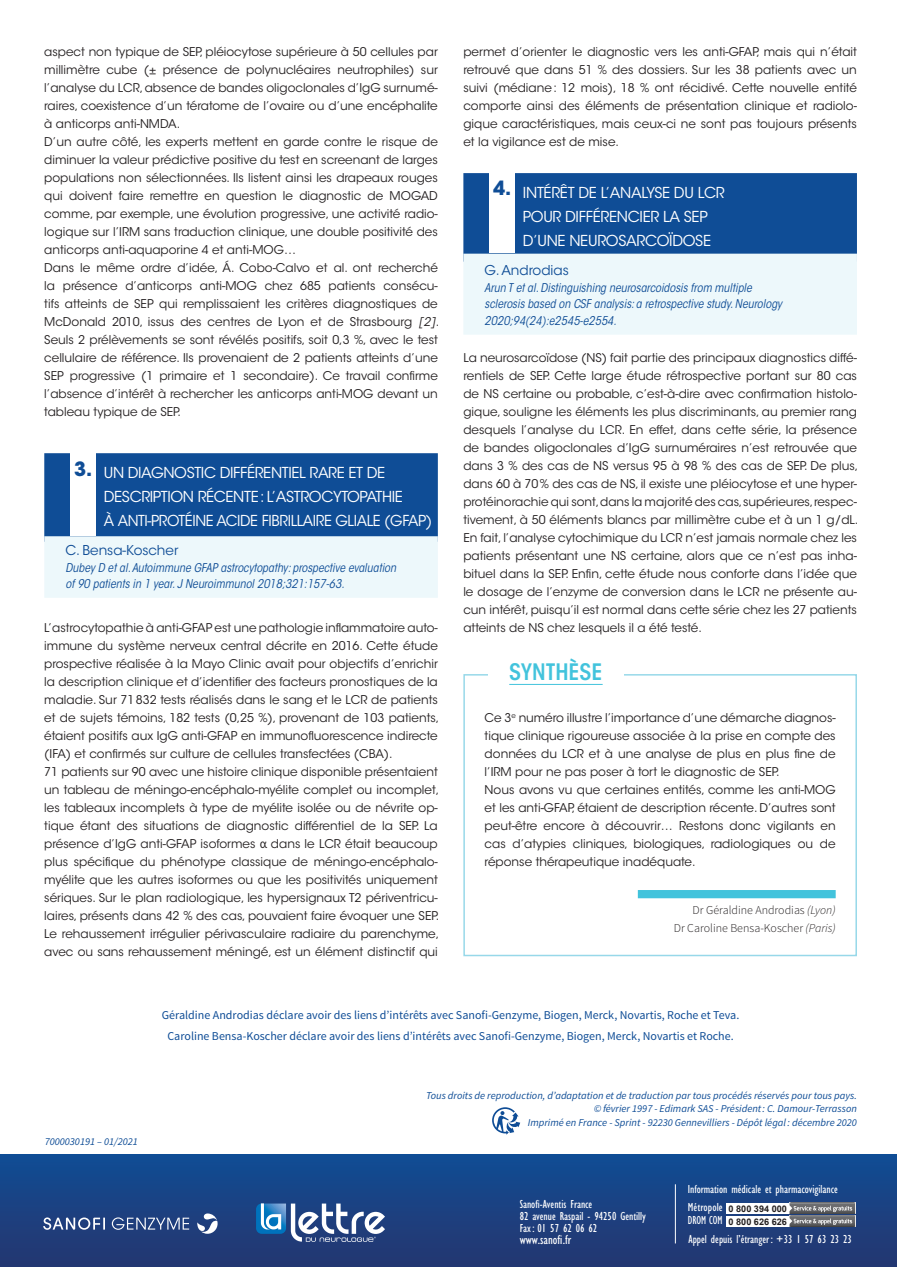
<style>
.page{position:relative;width:897px;height:1267px;background:#fff}
.page>*{position:absolute;margin:0;border:0;box-sizing:border-box;transform-origin:0 0}
.t1{font:600 condensed 22.5px "ITC Avant Garde Std";color:#42c3dc}
.t2{font:700 19.5px "ITC Avant Garde Std";color:#0f4d96}
.Inter_1{font:15px/24px "ITC Avant Garde Std";letter-spacing:-.025em;color:#fff}
.Auteurs{font:13.5px "ITC Avant Garde Std";color:#0f4d96}
.t3{font:condensed 13.5px "Gill Sans Std";color:#fff}
.Texte_courant{font:12px/18px "ITC Avant Garde Std";color:#231f20;text-align:justify}
.Références_bibliogra{font:italic condensed 12px/16.5px "ITC Avant Garde Std";color:#0f4d96}
.Liens_d_intérêts{font:12px "Source Sans Pro";color:#0f4d96}
.t4{font:condensed 12px/12px "Gill Sans Std";color:#fff}
.Signature_edito{font:300 12px/18px "Source Sans Pro";color:#231f20;text-align:right}
.t5{font:italic 10.5px/13.5px "Source Sans Pro";color:#0f4d96;text-align:right}
.t6{font:700 9.15px/12.8px "Arial";color:#231f20}
.s1{font-style:italic}
.s2{font-family:"Bliss Pro";font-weight:300;font-size:13.5px}
</style>
<div class="page">
<div style="left:0;top:1154px;width:896px;height:112px;background:linear-gradient(to bottom,#104c94,#263770)"></div>
<svg style="left:43px;top:1217px;width:62px;height:12px"></svg>
<svg style="left:112px;top:1217px;width:77px;height:12px"></svg>
<svg style="left:197px;top:1213px;width:20px;height:20px"></svg>
<svg style="left:256px;top:1203px;width:129px;height:38px"></svg>
<svg style="left:492px;top:1107px;width:28px;height:27px"></svg>
<hr style="left:675px;top:1184px;width:1px;height:59px;background:#fff">
<div style="left:725px;top:1202px;width:130px;height:11px;background:#fff"></div>
<div style="left:725px;top:1215px;width:130px;height:11px;background:#fff"></div>
<svg style="left:789px;top:1202px;width:66px;height:24px;background:#7b7d82"></svg>
<div style="left:463px;top:674px;width:393px;height:282px;border:2px solid #97d8e9"></div>
<div style="left:637px;top:890px;width:198px;height:8px;background:#42c3dc"></div>
<div style="left:488px;top:663px;width:136px;height:38px;background:#fff"></div>
<hr style="left:509px;top:684px;width:93px;height:1px;background:#42c3dc">
<div style="left:44px;top:453px;width:394px;height:88px;background:#0f4d96"></div>
<div style="left:44px;top:536px;width:394px;height:61px;background:#edf8fb"></div>
<div style="left:70px;top:453px;width:25px;height:83px;background:#fff"></div>
<div style="left:463px;top:173px;width:393px;height:89px;background:#0f4d96"></div>
<div style="left:463px;top:254px;width:393px;height:81px;background:#edf8fb"></div>
<div style="left:489px;top:172px;width:25px;height:80px;background:#fff"></div>
<p class="Texte_courant" style="left:44px;top:43px;width:395px">aspect non typique de SEP, pléiocytose supérieure à 50 cellules par millimètre cube (± présence de polynucléaires neutrophiles) sur l’analyse du LCR, absence de bandes oligoclonales d’IgG surnumé&shy;raires, coexistence d’un tératome de l’ovaire ou d’une encéphalite à anticorps anti-NMDA.</p>
<p class="Texte_courant" style="left:44px;top:133px;width:395px">D’un autre côté, les experts mettent en garde contre le risque de diminuer la valeur prédictive positive du test en screenant de larges populations non sélectionnées. Ils listent ainsi les drapeaux rouges qui doivent faire remettre en question le diagnostic de MOGAD comme, par exemple, une évolution progressive, une activité radio&shy;logique sur l’IRM sans traduction clinique, une double positivité des anticorps anti-aquaporine 4 et anti-MOG…</p>
<p class="Texte_courant" style="left:44px;top:259px;width:396px">Dans le même ordre d’idée, Á. Cobo-Calvo et al. ont recherché la présence d’anticorps anti-MOG chez 685 patients consécu&shy;tifs atteints de SEP qui remplissaient les critères diagnostiques de McDonald 2010, issus des centres de Lyon et de Strasbourg <span class="s1">[2]</span>.<br>Seuls 2 prélèvements se sont révélés positifs, soit 0,3 %, avec le test cellulaire de référence. Ils provenaient de 2 patients atteints d’une SEP progressive (1 primaire et 1 secondaire). Ce travail confirme l’absence d’intérêt à rechercher les anticorps anti-MOG devant un tableau typique de SEP.</p>
<p class="t2" style="left:74px;top:456px;width:20px">3.</p>
<p class="Inter_1" style="left:104px;top:460px;width:330px">UN DIAGNOSTIC DIFFÉRENTIEL RARE ET DE<br>DESCRIPTION RÉCENTE: L’ASTROCYTOPATHIE<br>À ANTI-PROTÉINE ACIDE FIBRILLAIRE GLIALE (GFAP)</p>
<p class="Auteurs" style="left:66px;top:542px;width:114px">C. Bensa-Koscher</p>
<p class="Références_bibliogra" style="left:66px;top:559px;width:332px">Dubey D et al. Autoimmune GFAP astrocytopathy: prospective evaluation of 90 patients in 1 year. J Neuroimmunol 2018;321:157-63.</p>
<p class="Texte_courant" style="left:44px;top:619px;width:396px;text-align:left">L’astrocytopathie à anti-GFAP est une pathologie inflammatoire auto&shy;immune du système nerveux central décrite en 2016. Cette étude prospective réalisée à la Mayo Clinic avait pour objectifs d’enrichir la description clinique et d’identifier des facteurs pronostiques de la maladie. Sur 71832 tests réalisés dans le sang et le LCR de patients et de sujets témoins, 182 tests (0,25 %), provenant de 103 patients, étaient positifs aux IgG anti-GFAP en immunofluorescence indirecte (IFA) et confirmés sur culture de cellules transfectées (CBA).</p>
<p class="Texte_courant" style="left:44px;top:763px;width:396px;text-align:left">71 patients sur 90 avec une histoire clinique disponible présentaient un tableau de méningo-encéphalo-myélite complet ou incomplet, les tableaux incomplets à type de myélite isolée ou de névrite op&shy;tique étant des situations de diagnostic différentiel de la SEP. La présence d’IgG anti-GFAP isoformes <span class="s2">α</span> dans le LCR était beaucoup plus spécifique du phénotype classique de méningo-encéphalo&shy;myélite que les autres isoformes ou que les positivités uniquement sériques. Sur le plan radiologique, les hypersignaux T2 périventricu&shy;laires, présents dans 42 % des cas, pouvaient faire évoquer une SEP.<br>Le rehaussement irrégulier périvasculaire radiaire du parenchyme, avec ou sans rehaussement méningé, est un élément distinctif qui</p>
<p class="Texte_courant" style="left:463px;top:43px;width:395px">permet d’orienter le diagnostic vers les anti-GFAP, mais qui n’était retrouvé que dans 51 % des dossiers. Sur les 38 patients avec un suivi (médiane: 12 mois), 18 % ont récidivé. Cette nouvelle entité comporte ainsi des éléments de présentation clinique et radiolo&shy;gique caractéristiques, mais ceux-ci ne sont pas toujours présents et la vigilance est de mise.</p>
<p class="t2" style="left:493px;top:176px;width:20px">4.</p>
<p class="Inter_1" style="left:523px;top:181px;width:203px">INTÉRÊT DE L’ANALYSE DU LCR<br>POUR DIFFÉRENCIER LA SEP<br>D’UNE NEUROSARCOÏDOSE</p>
<p class="Auteurs" style="left:484px;top:262px;width:86px">G. Androdias</p>
<p class="Références_bibliogra" style="left:484px;top:279px;width:299px">Arun T et al. Distinguishing neurosarcoidosis from multiple sclerosis based on CSF analysis: a retrospective study. Neurology<br>2020;94(24):e2545-e2554.</p>
<p class="Texte_courant" style="left:463px;top:349px;width:396px">La neurosarcoïdose (NS) fait partie des principaux diagnostics diffé&shy;rentiels de SEP. Cette large étude rétrospective portant sur 80 cas de NS certaine ou probable, c’est-à-dire avec confirmation histolo&shy;gique, souligne les éléments les plus discriminants, au premier rang desquels l’analyse du LCR. En effet, dans cette série, la présence de bandes oligoclonales d’IgG surnuméraires n’est retrouvée que dans 3 % des cas de NS versus 95 à 98 % des cas de SEP. De plus, dans 60 à 70% des cas de NS, il existe une pléiocytose et une hyper&shy;protéinorachie qui sont,dans la majorité des cas,supérieures,respec&shy;tivement, à 50 éléments blancs par millimètre cube et à un 1 g/dL.<br>En fait, l’analyse cytochimique du LCR n’est jamais normale chez les patients présentant une NS certaine, alors que ce n’est pas inha&shy;bituel dans la SEP. Enfin, cette étude nous conforte dans l’idée que le dosage de l’enzyme de conversion dans le LCR ne présente au&shy;cun intérêt, puisqu’il est normal dans cette série chez les 27 patients atteints de NS chez lesquels il a été testé.</p>
<p class="t1" style="left:509px;top:657px;width:95px">SYNTHÈSE</p>
<p class="Texte_courant" style="left:484px;top:709px;width:352px">Ce 3<sup>e</sup> numéro illustre l’importance d’une démarche diagnos&shy;tique clinique rigoureuse associée à la prise en compte des données du LCR et à une analyse de plus en plus fine de l’IRM pour ne pas poser à tort le diagnostic de SEP.</p>
<p class="Texte_courant" style="left:484px;top:781px;width:352px">Nous avons vu que certaines entités, comme les anti-MOG et les anti-GFAP, étaient de description récente. D’autres sont peut-être encore à découvrir… Restons donc vigilants en cas d’atypies cliniques, biologiques, radiologiques ou de réponse thérapeutique inadéquate.</p>
<p class="Signature_edito" style="left:673px;top:901px;width:163px">Dr Géraldine Androdias <span class="s1">(Lyon)<br></span>Dr Caroline Bensa-Koscher <span class="s1">(Paris)</span></p>
<p class="Liens_d_intérêts" style="left:162px;top:1007px;width:579px">Géraldine Androdias déclare avoir des liens d’intérêts avec Sanofi-Genzyme, Biogen, Merck, Novartis, Roche et Teva.</p>
<p class="Liens_d_intérêts" style="left:167px;top:1028px;width:567px">Caroline Bensa-Koscher déclare avoir des liens d’intérêts avec Sanofi-Genzyme, Biogen, Merck, Novartis et Roche.</p>
<p class="t5" style="left:45px;top:1134px;width:95px">7000030191 – 01/2021</p>
<p class="t5" style="left:426px;top:1088px;width:432px">Tous droits de reproduction, d’adaptation et de traduction par tous procédés réservés pour tous pays. © février 1997 - Edimark SAS - Président: C. Damour-Terrasson<br>Imprimé en France - Sprint - 92230 Gennevilliers - Dépôt légal : décembre 2020</p>
<p class="t4" style="left:519px;top:1197px;width:128px">Sanofi-Aventis France<br>82 avenue Raspail - 94250 Gentilly<br>Fax: 01 57 62 06 62</p>
<p class="t3" style="left:519px;top:1231px;width:53px">www.sanofi.fr</p>
<p class="t4" style="left:687px;top:1182px;width:152px">Information médicale et pharmacovigilance</p>
<p class="t4" style="left:688px;top:1233px;width:165px">Appel depuis l’étranger: +33 1 57 63 23 23</p>
<p class="t4" style="left:687px;top:1200px;width:36px;line-height:13.5px">Métropole<br>DROM COM</p>
<p class="t6" style="left:728px;top:1202px;width:60px">0 800 394 000<br>0 800 626 626</p>
</div>
